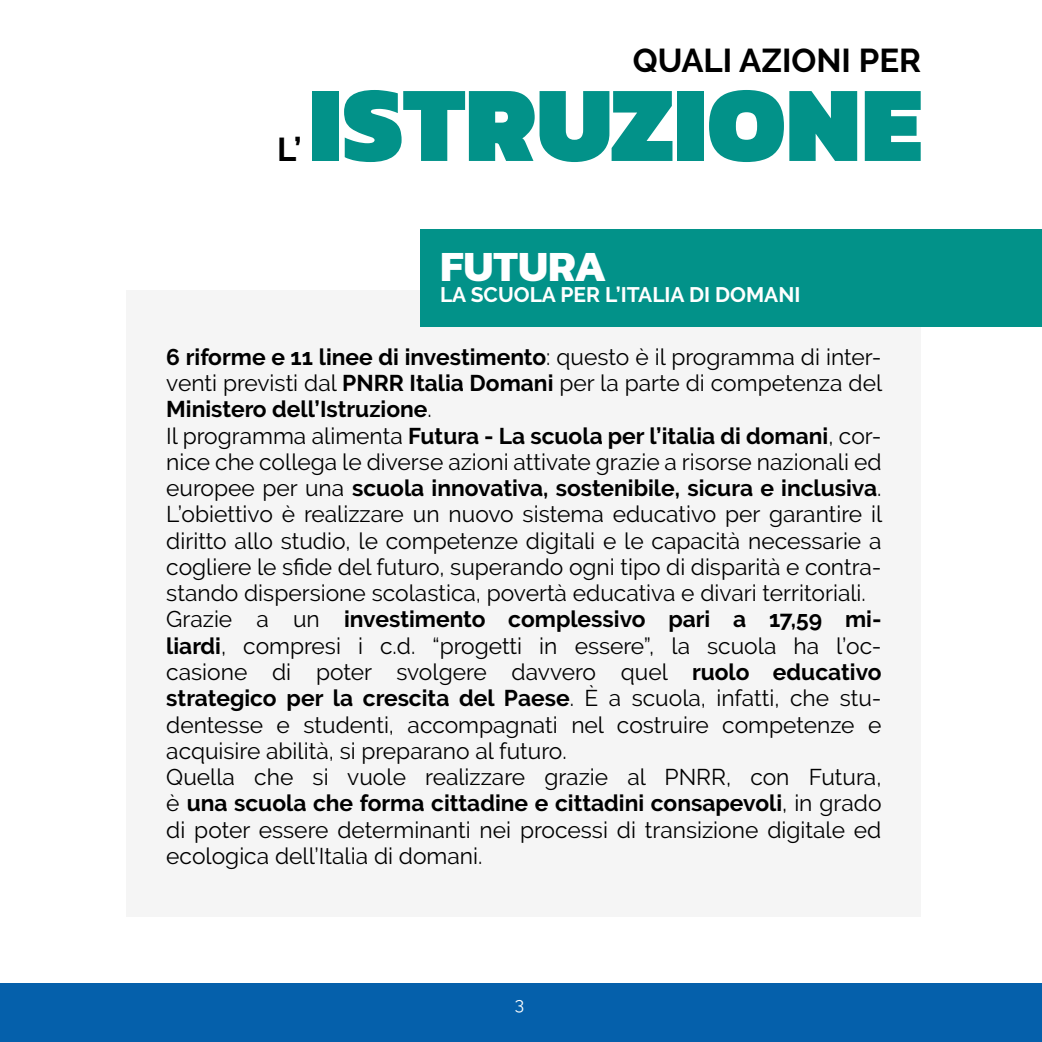
<style>
.page{position:relative;width:1042px;height:1042px;background:#fff}
.page>*{position:absolute;margin:0;border:0;box-sizing:border-box;transform-origin:0 0}
.t1{font:900 108.5px "Kanit";color:#029289}
.t2{font:700 43.75px "Kanit";color:#fff}
.t3{font:700 32.9px "Raleway";color:#000}
.t4{font:22.75px/26.2px "Raleway";color:#000}
.t5{font:700 21px "Raleway";color:#fff}
.t6{font:17.5px "Raleway";color:#fff}
.s1{font-weight:700}
</style>
<div class="page">
<div style="left:127px;top:290px;width:794px;height:627px;background:#f5f5f5"></div>
<div style="left:420px;top:229px;width:622px;height:97px;background:#029289"></div>
<div style="left:0;top:983px;width:1042px;height:59px;background:#0560ab"></div>
<h3 class="t3" style="left:277px;top:131px;width:26px">L’</h3>
<h3 class="t3" style="left:633px;top:41px;width:290px">QUALI AZIONI PER</h3>
<h1 class="t1" style="left:309px;top:34px;width:614px">ISTRUZIONE</h1>
<h2 class="t2" style="left:440px;top:233px;width:168px">FUTURA</h2>
<p class="t5" style="left:440px;top:283px;width:362px">LA SCUOLA PER L’ITALIA DI DOMANI</p>
<p class="t4" style="left:166px;top:344px;width:717px"><span class="s1">6 riforme e 11 linee di investimento</span>: questo è il programma di inter&shy;venti previsti dal <span class="s1">PNRR Italia Domani</span> per la parte di competenza del <span class="s1">Ministero dell’Istruzione</span>.<br>Il programma alimenta <span class="s1">Futura - La scuola per l’italia di domani</span>, cor&shy;nice che collega le diverse azioni attivate grazie a risorse nazionali ed europee per una <span class="s1">scuola innovativa, sostenibile, sicura e inclusiva</span>.<br>L’obiettivo è realizzare un nuovo sistema educativo per garantire il diritto allo studio, le competenze digitali e le capacità necessarie a cogliere le sfide del futuro, superando ogni tipo di disparità e contra&shy;stando dispersione scolastica, povertà educativa e divari territoriali.<br>Grazie a un <span class="s1">investimento complessivo pari a 17,59 mi&shy;liardi</span>, compresi i c.d. “progetti in essere”, la scuola ha l’oc&shy;casione di poter svolgere davvero quel <span class="s1">ruolo educativo strategico per la crescita del Paese</span>. È a scuola, infatti, che stu&shy;dentesse e studenti, accompagnati nel costruire competenze e acquisire abilità, si preparano al futuro.<br>Quella che si vuole realizzare grazie al PNRR, con Futura, è <span class="s1">una scuola che forma cittadine e cittadini consapevoli</span>, in grado di poter essere determinanti nei processi di transizione digitale ed ecologica dell’Italia di domani.</p>
<p class="t6" style="left:515px;top:993px;width:11px">3</p>
</div>
